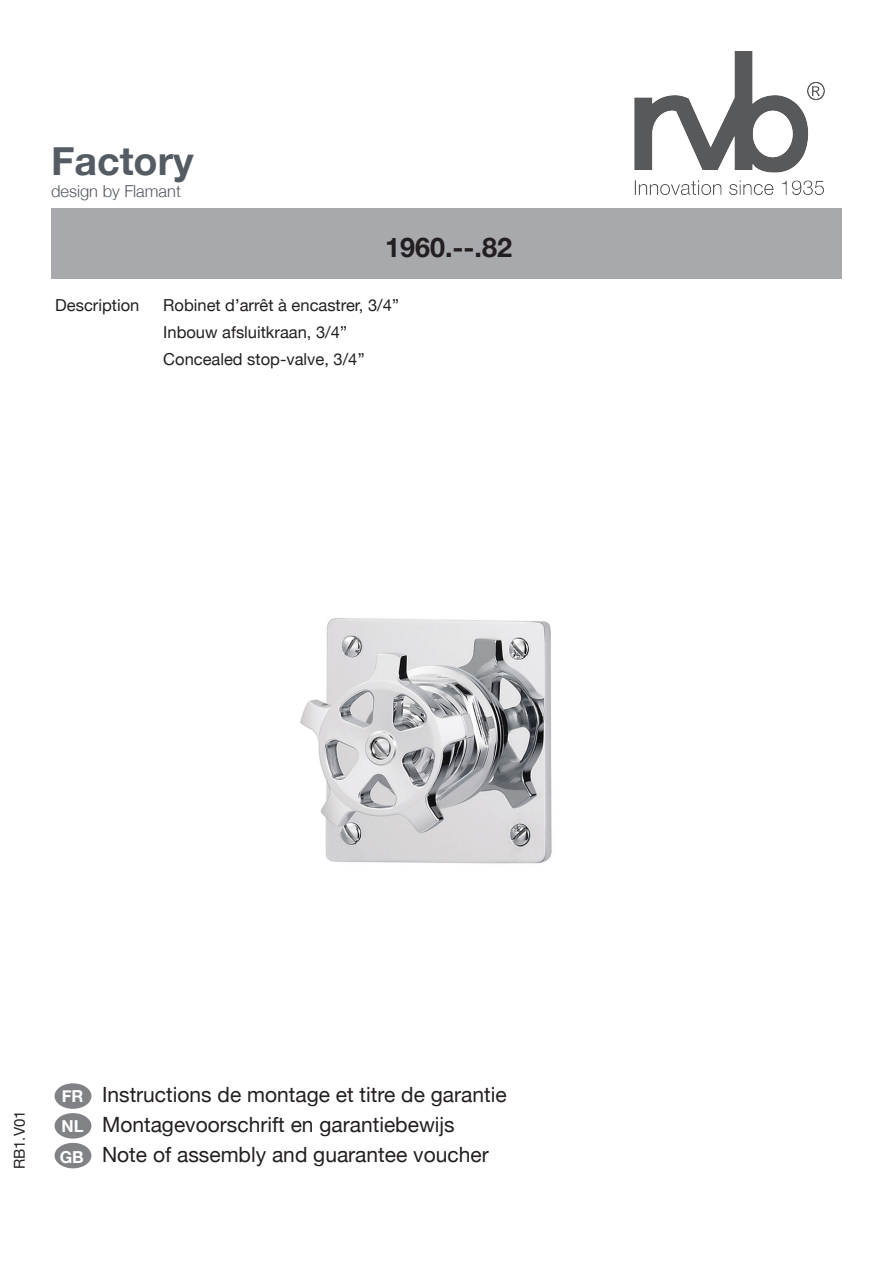
<style>
.page{position:relative;width:893px;height:1263px;background:#fff}
.page>*{position:absolute;margin:0;border:0;box-sizing:border-box;transform-origin:0 0}
.t1{font:700 39.45px "Helvetica Neue";color:#555b63}
.t2{font:700 27px "Helvetica Neue";color:#231f20}
.t3{font:21px "Helvetica Neue";color:#231f20}
.t4{font:16.5px "Helvetica Neue";color:#231f20}
.t5{font:300 16.5px "Helvetica Neue";color:#555b63}
.t6{font:700 16.5px "Helvetica Neue";color:#fff}
.t7{font:15px "Helvetica Neue";color:#231f20}
</style>
<div class="page">
<div style="left:51px;top:208px;width:791px;height:71px;background:#a8a9ad"></div>
<div style="left:55px;top:1113px;width:36px;height:25px;background:#808285;border-radius:50%"></div>
<div style="left:55px;top:1083px;width:36px;height:26px;background:#808285;border-radius:50%"></div>
<div style="left:55px;top:1143px;width:36px;height:25px;background:#808285;border-radius:50%"></div>
<img style="left:300px;top:618px;width:252px;height:246px">
<img style="left:634px;top:51px;width:191px;height:144px">
<p class="t1" style="left:51px;top:136px;width:144px">Factory</p>
<p class="t5" style="left:51px;top:181px;width:131px">design by Flamant</p>
<p class="t2" style="left:385px;top:230px;width:129px">1960.--.82</p>
<p class="t4" style="left:55px;top:295px;width:86px">Description</p>
<p class="t4" style="left:163px;top:295px;width:238px">Robinet d’arrêt à encastrer, 3/4’’</p>
<p class="t4" style="left:163px;top:322px;width:186px">Inbouw afsluitkraan, 3/4’’</p>
<p class="t4" style="left:163px;top:349px;width:203px">Concealed stop-valve, 3/4’’</p>
<p class="t7" style="left:11px;top:1169px;width:60px;rotate:-90deg">RB1.V01</p>
<p class="t6" style="left:62px;top:1086px;width:23px">FR</p>
<p class="t6" style="left:62px;top:1116px;width:24px">NL</p>
<p class="t6" style="left:60px;top:1147px;width:26px">GB</p>
<p class="t3" style="left:102px;top:1082px;width:406px">Instructions de montage et titre de garantie</p>
<p class="t3" style="left:102px;top:1112px;width:354px">Montagevoorschrift en garantiebewijs</p>
<p class="t3" style="left:102px;top:1142px;width:388px">Note of assembly and guarantee voucher</p>
</div>
